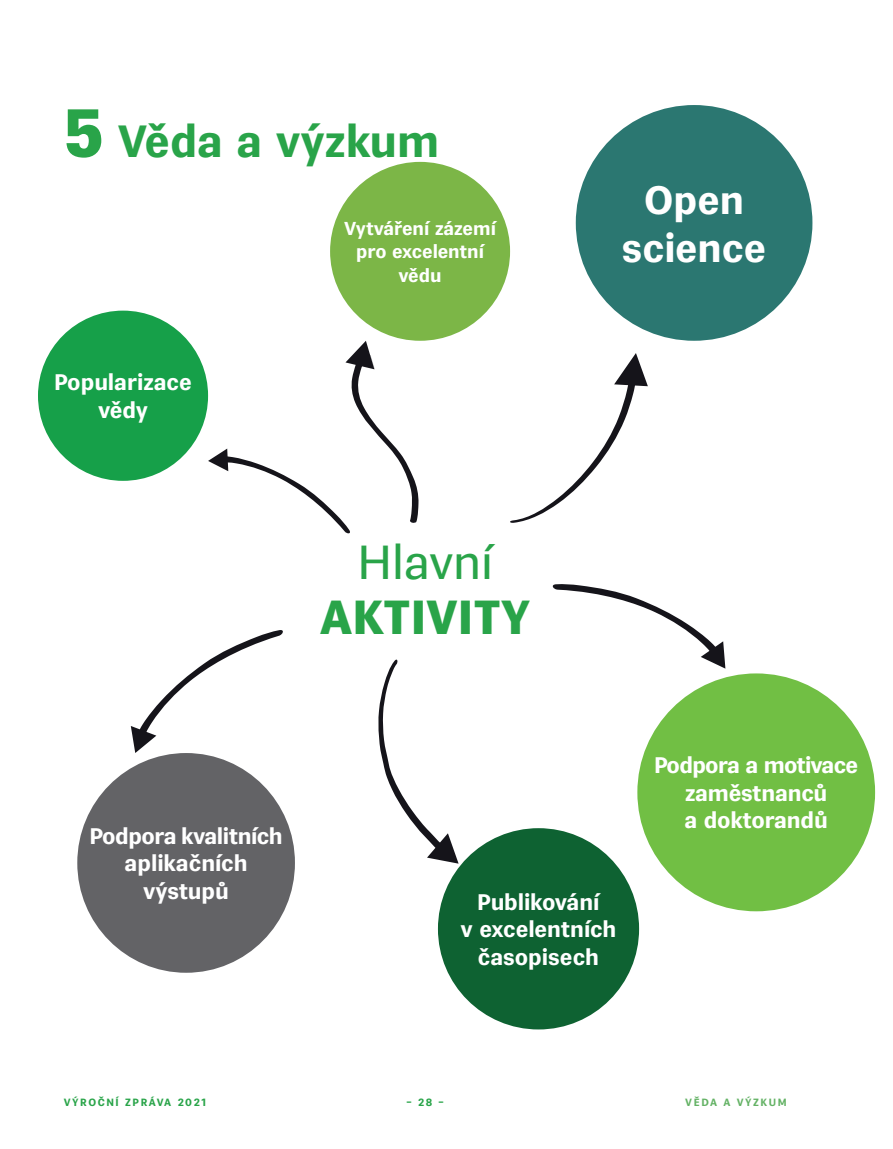
<style>
.page{position:relative;width:893px;height:1149px;background:#fff}
.page>*{position:absolute;margin:0;border:0;box-sizing:border-box;transform-origin:0 0}
.t1{font:900 47.7px "Vegan Sans Premium";color:#29a449}
.t2{font:47.7px "Vegan Sans Premium";color:#29a449}
.t3{font:700 45px "Vegan Sans Premium";color:#29a449}
.t4{font:700 39.45px/48.2px "Vegan Sans Premium";color:#fff;text-align:center}
.t5{font:700 22.5px/27.5px "Vegan Sans Premium";letter-spacing:-.01em;color:#fff;text-align:center}
.t6{font:700 22.5px/27.5px "Vegan Sans Premium";letter-spacing:-.03em;color:#fff;text-align:center}
.t7{font:700 18.6px/23.4px "Vegan Sans Premium";letter-spacing:-.005em;color:#fff;text-align:center}
.t8{font:700 10.5px "Vegan Sans Premium";letter-spacing:.15em;color:#29a449}
.t9{font:700 10.5px "Vegan Sans Premium";letter-spacing:.15em;color:#64b265}
.s1{font-weight:900;font-size:67.5px}
</style>
<div class="page">
<svg style="left:378px;top:659px;width:81px;height:204px"></svg>
<svg style="left:131px;top:630px;width:152px;height:122px"></svg>
<svg style="left:208px;top:340px;width:211px;height:194px"></svg>
<svg style="left:552px;top:584px;width:173px;height:84px"></svg>
<svg style="left:510px;top:353px;width:138px;height:170px"></svg>
<div style="left:38px;top:310px;width:170px;height:170px;background:#16a049;border-radius:50%"></div>
<div style="left:77px;top:752px;width:218px;height:220px;background:#636366;border-radius:50%"></div>
<div style="left:438px;top:827px;width:201px;height:202px;background:#0e6232;border-radius:50%"></div>
<div style="left:576px;top:105px;width:236px;height:235px;background:#2b7771;border-radius:50%"></div>
<div style="left:330px;top:162px;width:180px;height:178px;background:#7cb647;border-radius:50%"></div>
<div style="left:637px;top:673px;width:238px;height:238px;background:#71bf44;border-radius:50%"></div>
<h2 class="t3" style="left:64px;top:114px;width:377px"><span class="s1">5</span> Věda a výzkum</h2>
<p class="t5" style="left:54px;top:369px;width:139px">Popularizace vědy</p>
<p class="t7" style="left:344px;top:217px;width:153px">Vytváření zázemí pro excelentní vědu</p>
<h1 class="t2" style="left:357px;top:534px;width:137px">Hlavní</h1>
<h1 class="t1" style="left:320px;top:589px;width:212px">AKTIVITY</h1>
<h3 class="t4" style="left:622px;top:176px;width:146px">Open science</h3>
<p class="t5" style="left:89px;top:822px;width:195px">Podpora kvalitních aplikačních výstupů</p>
<p class="t5" style="left:460px;top:888px;width:157px">Publikování<br>v excelentních časopisech</p>
<p class="t6" style="left:654px;top:751px;width:206px">Podpora a motivace zaměstnanců<br>a doktorandů</p>
<p class="t8" style="left:64px;top:1095px;width:144px">VÝROČNÍ ZPRÁVA 2021</p>
<p class="t8" style="left:407px;top:1095px;width:39px">– 28 –</p>
<p class="t9" style="left:685px;top:1096px;width:103px">VĚDA A VÝZKUM</p>
</div>
